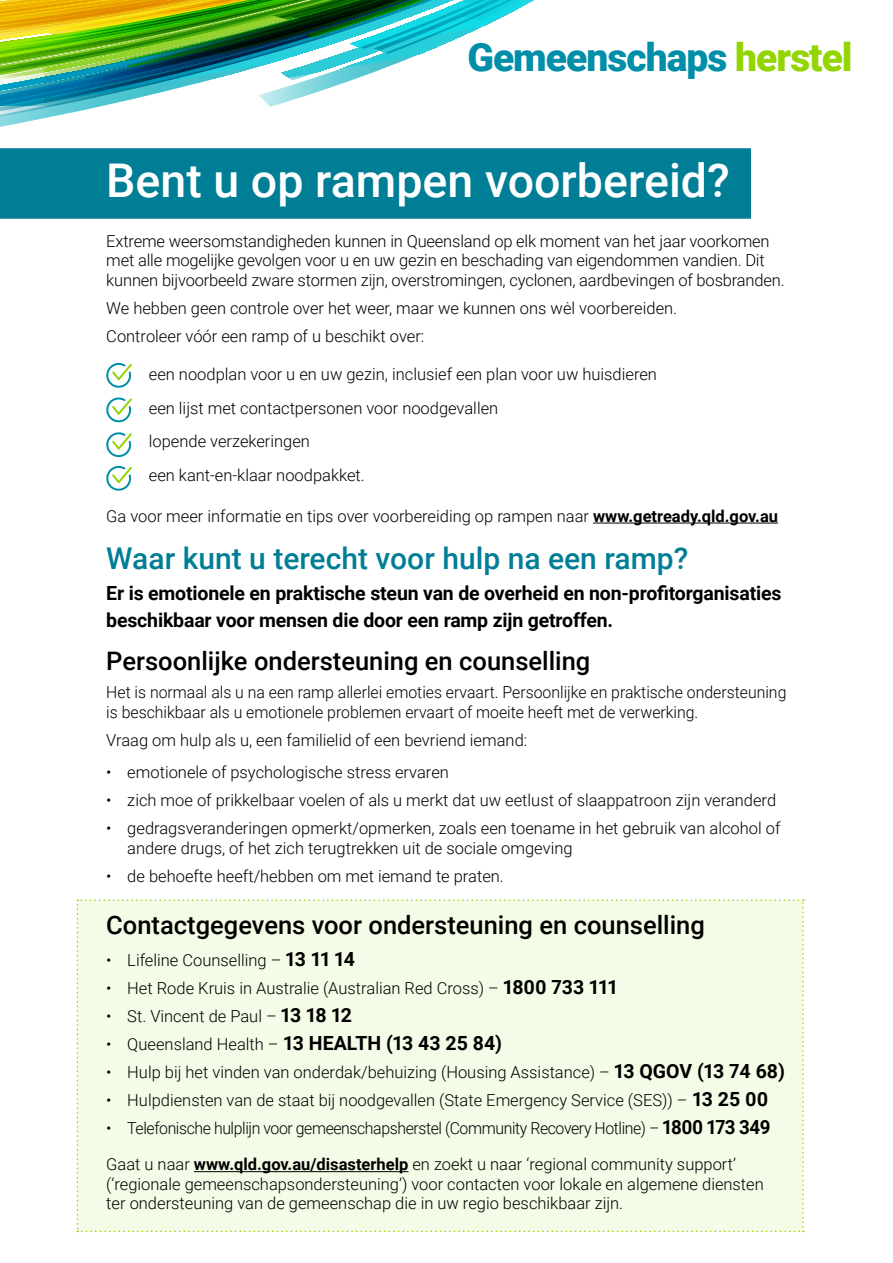
<style>
.page{position:relative;width:893px;height:1263px;background:#fff}
.page>*{position:absolute;margin:0;border:0;box-sizing:border-box;transform-origin:0 0}
.t1{font:500 46.5px "Roboto";color:#fff}
.t2{font:900 39px "Roboto";letter-spacing:-.025em;color:#008ea8}
.t3{font:500 30px "Roboto";color:#007e96}
.t4{font:500 25.5px "Roboto";color:#000}
.t5{font:700 19.5px/27px "Roboto";letter-spacing:-.01em;color:#000}
.t6{font:300 16.5px/19.5px "Roboto";color:#000}
.t7{font:300 16.5px/19.5px "Roboto";color:#000;scale:.96 1}
.t8{font:300 16.5px "Roboto";letter-spacing:-.025em;color:#000}
.s1{color:#93d500}
.s2{font-weight:700}
.s3{font-weight:700;font-size:19.5px}
</style>
<div class="page">
<svg style="left:0;top:115px;width:59px;height:12px"></svg>
<img style="left:0;top:0;width:535px;height:115px">
<div style="left:77px;top:899px;width:727px;height:333px;background:#f4fbe6"></div>
<div style="left:0;top:148px;width:751px;height:71px;background:#007e96"></div>
<hr style="left:593px;top:523px;width:185px;height:1px;background:#000">
<hr style="left:194px;top:1171px;width:214px;height:1px;background:#000">
<svg style="left:106px;top:363px;width:26px;height:25px"></svg>
<svg style="left:106px;top:397px;width:26px;height:25px"></svg>
<svg style="left:106px;top:432px;width:26px;height:25px"></svg>
<svg style="left:106px;top:466px;width:26px;height:25px"></svg>
<h2 class="t2" style="left:467px;top:29px;width:387px">Gemeenschaps <span class="s1">herstel</span></h2>
<h1 class="t1" style="left:106px;top:148px;width:625px">Bent u op rampen voorbereid?</h1>
<p class="t6" style="left:106px;top:230px;width:680px">Extreme weersomstandigheden kunnen in Queensland op elk moment van het jaar voorkomen met alle mogelijke gevolgen voor u en uw gezin en beschading van eigendommen vandien. Dit kunnen bijvoorbeeld zware stormen zijn, overstromingen, cyclonen, aardbevingen of bosbranden.</p>
<p class="t6" style="left:106px;top:293px;width:572px;line-height:28px">We hebben geen controle over het weer, maar we kunnen ons wėl voorbereiden.<br>Controleer vóór een ramp of u beschikt over:</p>
<p class="t6" style="left:149px;top:356px;width:510px;line-height:33.8px">een noodplan voor u en uw gezin, inclusief een plan voor uw huisdieren een lijst met contactpersonen voor noodgevallen<br>lopende verzekeringen<br>een kant-en-klaar noodpakket.</p>
<p class="t6" style="left:106px;top:506px;width:673px">Ga voor meer informatie en tips over voorbereiding op rampen naar <span class="s2">www.getready.qld.gov.au</span></p>
<h3 class="t3" style="left:106px;top:537px;width:584px">Waar kunt u terecht voor hulp na een ramp?</h3>
<p class="t5" style="left:106px;top:579px;width:677px">Er is emotionele en praktische steun van de overheid en non-profitorganisaties beschikbaar voor mensen die door een ramp zijn getroffen.</p>
<h3 class="t4" style="left:106px;top:643px;width:486px">Persoonlijke ondersteuning en counselling</h3>
<p class="t7" style="left:106px;top:682px;width:710px">Het is normaal als u na een ramp allerlei emoties ervaart. Persoonlijke en praktische ondersteuning is beschikbaar als u emotionele problemen ervaart of moeite heeft met de verwerking.</p>
<p class="t6" style="left:106px;top:730px;width:422px">Vraag om hulp als u, een familielid of een bevriend iemand:</p>
<p class="t6" style="left:106px;top:762px;width:344px">• emotionele of psychologische stress ervaren</p>
<p class="t6" style="left:106px;top:790px;width:671px">• zich moe of prikkelbaar voelen of als u merkt dat uw eetlust of slaappatroon zijn veranderd</p>
<p class="t6" style="left:127px;top:818px;width:655px;text-indent:-21px">• gedragsveranderingen opmerkt/opmerken, zoals een toename in het gebruik van alcohol of andere drugs, of het zich terugtrekken uit de sociale omgeving</p>
<p class="t6" style="left:106px;top:865px;width:399px">• de behoefte heeft/hebben om met iemand te praten.</p>
<h3 class="t4" style="left:106px;top:907px;width:600px">Contactgegevens voor ondersteuning en counselling</h3>
<p class="t6" style="left:106px;top:950px;width:250px">• Lifeline Counselling – <span class="s3">13 11 14</span></p>
<p class="t6" style="left:106px;top:978px;width:512px">• Het Rode Kruis in Australie (Australian Red Cross) – <span class="s3">1800 733 111</span></p>
<p class="t6" style="left:106px;top:1006px;width:247px">• St. Vincent de Paul – <span class="s3">13 18 12</span></p>
<p class="t6" style="left:106px;top:1034px;width:397px">• Queensland Health – <span class="s3">13 HEALTH (13 43 25 84)</span></p>
<p class="t6" style="left:106px;top:1062px;width:680px">• Hulp bij het vinden van onderdak/behuizing (Housing Assistance) – <span class="s3">13 QGOV (13 74 68)</span></p>
<p class="t6" style="left:106px;top:1090px;width:663px">• Hulpdiensten van de staat bij noodgevallen (State Emergency Service (SES)) – <span class="s3">13 25 00</span></p>
<p class="t8" style="left:106px;top:1116px;width:666px">• Telefonische hulplijn voor gemeenschapsherstel (Community Recovery Hotline) – <span class="s3">1800 173 349</span></p>
<p class="t6" style="left:106px;top:1154px;width:659px">Gaat u naar <span class="s2">www.qld.gov.au/disasterhelp</span> en zoekt u naar ‘regional community support’ (‘regionale gemeenschapsondersteuning’) voor contacten voor lokale en algemene diensten ter ondersteuning van de gemeenschap die in uw regio beschikbaar zijn.</p>
</div>
